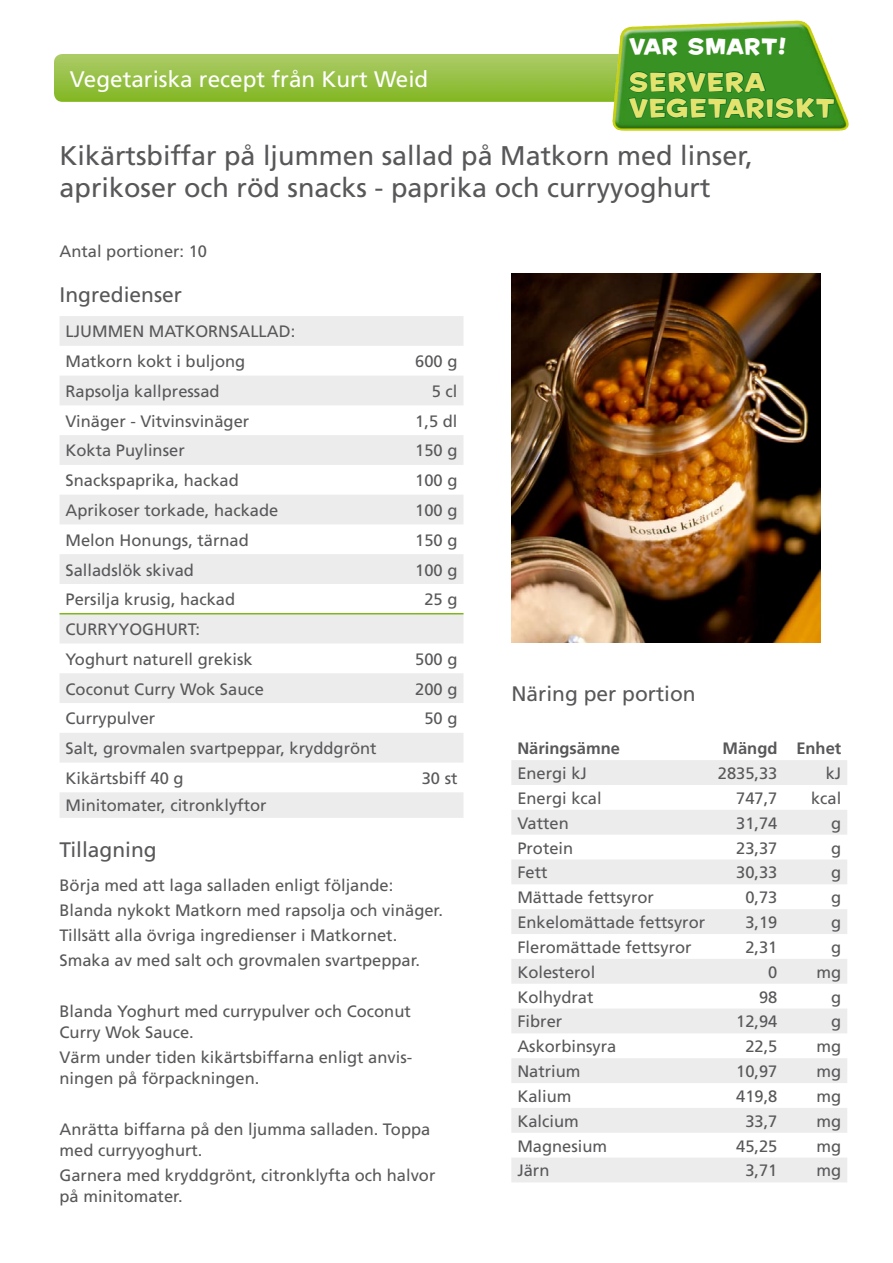
<style>
.page{position:relative;width:893px;height:1263px;background:#fff}
.page>*{position:absolute;margin:0;border:0;box-sizing:border-box;transform-origin:0 0}
.t1{font:27px/32.4px "Frutiger";color:#58585a}
.t2{font:25.05px/26.2px "House A Rama Kingpin";letter-spacing:.06em;color:#e3e36e}
.t3{font:22.5px "Frutiger";color:#fff}
.t4{font:21.3px "House A Rama Kingpin";letter-spacing:.05em;color:#fff}
.t5{font:21px "Frutiger";color:#58585a}
.t6{font:16.5px/21px "Frutiger";color:#58585a}
.t7{font:700 16.5px "Frutiger";color:#58585a}
</style>
<div class="page">
<svg style="left:60px;top:316px;width:403px;height:502px;fill:#ececed"></svg>
<hr style="left:60px;top:613px;width:344px;height:1px;background:#80b71b">
<hr style="left:404px;top:613px;width:59px;height:1px;background:#80b71b">
<div style="left:54px;top:54px;width:764px;height:48px;background:linear-gradient(to bottom,#adcc6a,#83b723);border-radius:9px"></div>
<img style="left:511px;top:274px;width:310px;height:368px">
<svg style="left:511px;top:760px;width:336px;height:422px;fill:#ececed"></svg>
<img style="left:612px;top:20px;width:237px;height:111px">
<svg style="left:627px;top:64px;width:208px;height:67px;background:#378d24"></svg>
<h3 class="t3" style="left:70px;top:66px;width:360px">Vegetariska recept från Kurt Weid</h3>
<p class="t4" style="left:629px;top:32px;width:158px">VAR SMART!</p>
<h2 class="t2" style="left:629px;top:68px;width:207px">SERVERA<br>VEGETARISKT</h2>
<h1 class="t1" style="left:60px;top:139px;width:695px">Kikärtsbiffar på ljummen sallad på Matkorn med linser, aprikoser och röd snacks - paprika och curryyoghurt</h1>
<p class="t6" style="left:60px;top:240px;width:149px">Antal portioner: 10</p>
<p class="t5" style="left:60px;top:282px;width:124px">Ingredienser</p>
<p class="t6" style="left:66px;top:317px;width:231px;line-height:29.7px">LJUMMEN MATKORNSALLAD:<br>Matkorn kokt i buljong</p>
<p class="t6" style="left:415px;top:351px;width:44px">600 g</p>
<p class="t6" style="left:66px;top:380px;width:156px">Rapsolja kallpressad</p>
<p class="t6" style="left:432px;top:380px;width:27px">5 cl</p>
<p class="t6" style="left:66px;top:410px;width:185px">Vinäger - Vitvinsvinäger</p>
<p class="t6" style="left:415px;top:410px;width:44px">1,5 dl</p>
<p class="t6" style="left:66px;top:440px;width:121px">Kokta Puylinser</p>
<p class="t6" style="left:415px;top:440px;width:44px">150 g</p>
<p class="t6" style="left:66px;top:470px;width:175px">Snackspaprika, hackad</p>
<p class="t6" style="left:415px;top:470px;width:44px">100 g</p>
<p class="t6" style="left:66px;top:500px;width:214px">Aprikoser torkade, hackade</p>
<p class="t6" style="left:415px;top:500px;width:44px">100 g</p>
<p class="t6" style="left:66px;top:529px;width:185px">Melon Honungs, tärnad</p>
<p class="t6" style="left:415px;top:529px;width:44px">150 g</p>
<p class="t6" style="left:66px;top:559px;width:130px">Salladslök skivad</p>
<p class="t6" style="left:415px;top:559px;width:44px">100 g</p>
<p class="t6" style="left:66px;top:589px;width:171px">Persilja krusig, hackad</p>
<p class="t6" style="left:424px;top:589px;width:35px">25 g</p>
<p class="t6" style="left:66px;top:619px;width:22px">Curr</p>
<p class="t6" style="left:107px;top:619px;width:35px">yyoghurt</p>
<p class="t6" style="left:66px;top:614px;width:189px;line-height:29.7px;text-indent:130px">:<br>Yoghurt naturell grekisk</p>
<p class="t6" style="left:415px;top:648px;width:44px">500 g</p>
<p class="t6" style="left:66px;top:678px;width:200px">Coconut Curry Wok Sauce</p>
<p class="t6" style="left:415px;top:678px;width:44px">200 g</p>
<p class="t6" style="left:66px;top:708px;width:91px">Currypulver</p>
<p class="t6" style="left:424px;top:708px;width:35px">50 g</p>
<p class="t6" style="left:66px;top:733px;width:313px;line-height:29.7px">Salt, grovmalen svartpeppar, kryddgrönt<br>Kikärtsbiff 40 g</p>
<p class="t6" style="left:422px;top:767px;width:37px">30 st</p>
<p class="t6" style="left:66px;top:795px;width:203px">Minitomater, citronklyftor</p>
<p class="t5" style="left:60px;top:837px;width:99px">Tillagning</p>
<p class="t6" style="left:60px;top:872px;width:385px;line-height:25.2px">Börja med att laga salladen enligt följande:<br>Blanda nykokt Matkorn med rapsolja och vinäger.<br>Tillsätt alla övriga ingredienser i Matkornet.<br>Smaka av med salt och grovmalen svartpeppar.</p>
<p class="t6" style="left:60px;top:1000px;width:353px">Blanda Yoghurt med currypulver och Coconut<br>Curry Wok Sauce.</p>
<p class="t6" style="left:60px;top:1047px;width:354px">Värm under tiden kikärtsbiffarna enligt anvis&shy;ningen på förpackningen.</p>
<p class="t6" style="left:60px;top:1118px;width:372px">Anrätta biffarna på den ljumma salladen. Toppa med curryyoghurt.</p>
<p class="t6" style="left:60px;top:1164px;width:377px">Garnera med kryddgrönt, citronklyfta och halvor på minitomater.</p>
<p class="t5" style="left:511px;top:681px;width:186px">Näring per portion</p>
<p class="t7" style="left:517px;top:739px;width:104px">Näringsämne</p>
<p class="t7" style="left:722px;top:739px;width:120px">Mängd Enhet</p>
<p class="t6" style="left:517px;top:763px;width:71px">Energi kJ</p>
<p class="t6" style="left:718px;top:763px;width:61px">2835,33</p>
<p class="t6" style="left:826px;top:763px;width:17px">kJ</p>
<p class="t6" style="left:517px;top:787px;width:86px">Energi kcal</p>
<p class="t6" style="left:736px;top:787px;width:43px">747,7</p>
<p class="t6" style="left:811px;top:787px;width:32px">kcal</p>
<p class="t6" style="left:517px;top:812px;width:53px">Vatten</p>
<p class="t6" style="left:736px;top:812px;width:43px">31,74</p>
<p class="t6" style="left:831px;top:812px;width:12px">g</p>
<p class="t6" style="left:517px;top:837px;width:57px">Protein</p>
<p class="t6" style="left:736px;top:837px;width:43px">23,37</p>
<p class="t6" style="left:831px;top:837px;width:12px">g</p>
<p class="t6" style="left:517px;top:862px;width:32px">Fett</p>
<p class="t6" style="left:736px;top:862px;width:43px">30,33</p>
<p class="t6" style="left:831px;top:862px;width:12px">g</p>
<p class="t6" style="left:517px;top:887px;width:138px">Mättade fettsyror</p>
<p class="t6" style="left:745px;top:887px;width:34px">0,73</p>
<p class="t6" style="left:831px;top:887px;width:12px">g</p>
<p class="t6" style="left:517px;top:912px;width:189px">Enkelomättade fettsyror</p>
<p class="t6" style="left:745px;top:912px;width:34px">3,19</p>
<p class="t6" style="left:831px;top:912px;width:12px">g</p>
<p class="t6" style="left:517px;top:936px;width:176px">Fleromättade fettsyror</p>
<p class="t6" style="left:745px;top:936px;width:34px">2,31</p>
<p class="t6" style="left:831px;top:936px;width:12px">g</p>
<p class="t6" style="left:517px;top:961px;width:79px">Kolesterol</p>
<p class="t6" style="left:768px;top:961px;width:11px">0</p>
<p class="t6" style="left:816px;top:961px;width:26px">mg</p>
<p class="t6" style="left:517px;top:986px;width:78px">Kolhydrat</p>
<p class="t6" style="left:759px;top:986px;width:20px">98</p>
<p class="t6" style="left:831px;top:986px;width:12px">g</p>
<p class="t6" style="left:517px;top:1011px;width:46px">Fibrer</p>
<p class="t6" style="left:736px;top:1011px;width:43px">12,94</p>
<p class="t6" style="left:831px;top:1011px;width:12px">g</p>
<p class="t6" style="left:517px;top:1036px;width:101px">Askorbinsyra</p>
<p class="t6" style="left:745px;top:1036px;width:34px">22,5</p>
<p class="t6" style="left:816px;top:1036px;width:26px">mg</p>
<p class="t6" style="left:517px;top:1061px;width:65px">Natrium</p>
<p class="t6" style="left:736px;top:1061px;width:43px">10,97</p>
<p class="t6" style="left:816px;top:1061px;width:26px">mg</p>
<p class="t6" style="left:517px;top:1085px;width:56px">Kalium</p>
<p class="t6" style="left:736px;top:1085px;width:43px">419,8</p>
<p class="t6" style="left:816px;top:1085px;width:26px">mg</p>
<p class="t6" style="left:517px;top:1110px;width:63px">Kalcium</p>
<p class="t6" style="left:745px;top:1110px;width:34px">33,7</p>
<p class="t6" style="left:816px;top:1110px;width:26px">mg</p>
<p class="t6" style="left:517px;top:1135px;width:91px">Magnesium</p>
<p class="t6" style="left:736px;top:1135px;width:43px">45,25</p>
<p class="t6" style="left:816px;top:1135px;width:26px">mg</p>
<p class="t6" style="left:517px;top:1160px;width:34px">Järn</p>
<p class="t6" style="left:745px;top:1160px;width:34px">3,71</p>
<p class="t6" style="left:816px;top:1160px;width:26px">mg</p>
</div>
